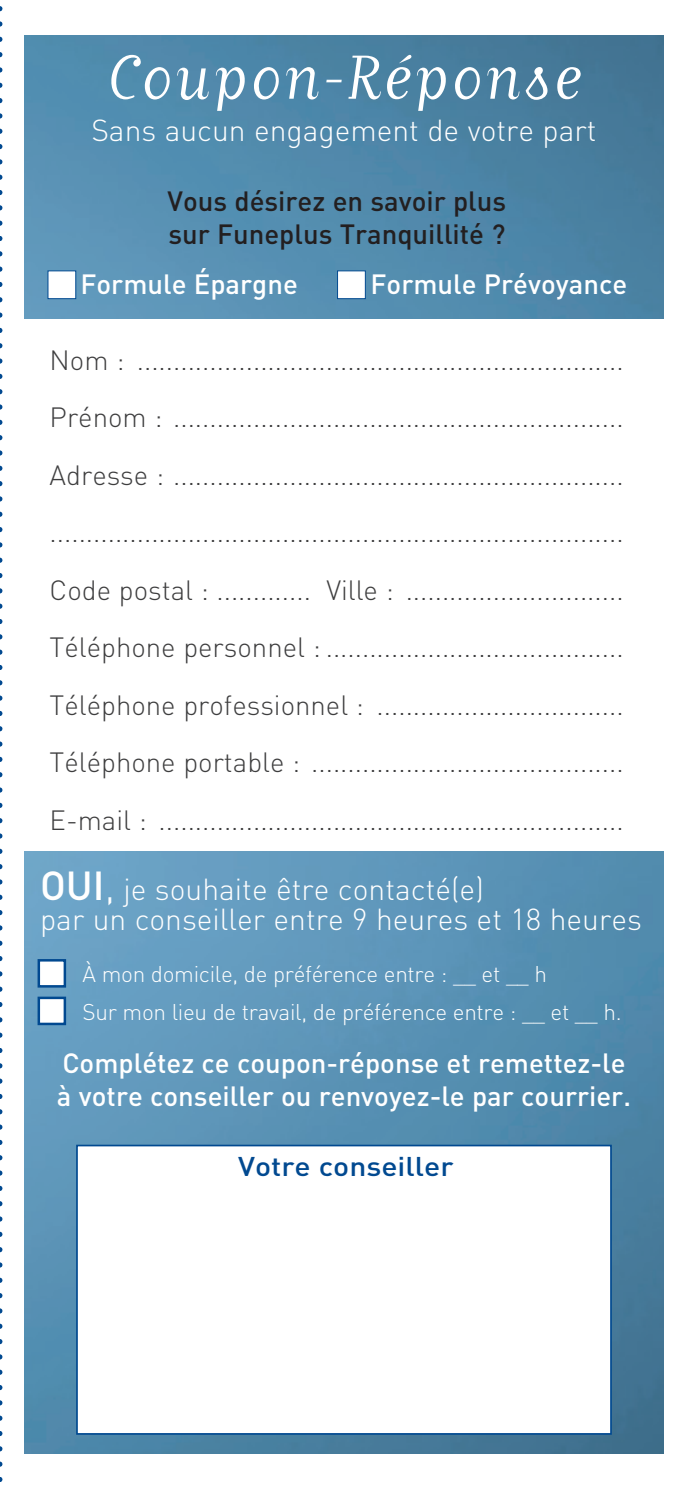
<style>
.page{position:relative;width:688px;height:1489px;background:#fff}
.page>*{position:absolute;margin:0;border:0;box-sizing:border-box;transform-origin:0 0}
.Normal_e{font:87.5px "Matrix Script";letter-spacing:.02em;color:#fff}
.Texte{font:300 30px "DIN";color:#fff}
.Normal_e-2{font:300 30px "DIN";color:#fff}
.Normal_e-3{font:300 27.5px "DIN";color:#3e3e3f}
.Normal_e-4{font:500 27.5px "DIN";color:#fff}
.Normal_e-5{font:500 27.5px "DIN";color:#231f20}
.Texte-2{font:500 27.5px "DIN";color:#fff}
.Normal_e-6{font:500 26.75px "DIN";color:#014990;scale:1.12 1}
.Texte-3{font:300 22.5px "DIN";letter-spacing:-.015em;color:#fff}
.s1{font-style:inherit}
.s2{font-weight:500;font-size:40px}
.s3{font-size:40px}
</style>
<div class="page">
<img style="left:25px;top:35px;width:638px;height:1418px">
<div style="left:7px;top:319px;width:668px;height:531px;background:#fff"></div>
<div style="left:76px;top:1144px;width:535px;height:290px;background:#fff;border:2px solid #014990"></div>
<div style="left:48px;top:270px;width:28px;height:29px;background:#fff;border:1px solid #014990"></div>
<div style="left:38px;top:959px;width:28px;height:28px;background:#fff;border:2px solid #014990"></div>
<div style="left:38px;top:996px;width:28px;height:29px;background:#fff;border:2px solid #014990"></div>
<svg style="left:0;top:6px;width:2px;height:1476px"></svg>
<div style="left:337px;top:270px;width:28px;height:29px;background:#fff;border:1px solid #014990"></div>
<p class="Normal_e" style="left:106px;top:42px;width:477px"><span class="s1">C</span>oupon<span class="s1">-R</span>éponse</p>
<p class="Normal_e-2" style="left:91px;top:112px;width:506px">Sans aucun engagement de votre part</p>
<p class="Normal_e-5" style="left:167px;top:184px;width:340px">Vous désirez en savoir plus</p>
<p class="Normal_e-5" style="left:168px;top:217px;width:338px">sur Funeplus Tranquillité ?</p>
<p class="Texte-2" style="left:80px;top:267px;width:219px">Formule Épargne</p>
<p class="Texte-2" style="left:370px;top:267px;width:258px">Formule Prévoyance</p>
<p class="Normal_e-3" style="left:50px;top:343px;width:575px">Nom : ...................................................................</p>
<p class="Normal_e-3" style="left:50px;top:400px;width:575px">Prénom : ..............................................................</p>
<p class="Normal_e-3" style="left:50px;top:458px;width:575px">Adresse : ..............................................................</p>
<p class="Normal_e-3" style="left:50px;top:515px;width:575px">...............................................................................</p>
<p class="Normal_e-3" style="left:50px;top:573px;width:575px">Code postal : ............. Ville : ..............................</p>
<p class="Normal_e-3" style="left:50px;top:630px;width:575px">Téléphone personnel : .........................................</p>
<p class="Normal_e-3" style="left:50px;top:688px;width:575px">Téléphone professionnel : ..................................</p>
<p class="Normal_e-3" style="left:50px;top:745px;width:575px">Téléphone portable : ...........................................</p>
<p class="Normal_e-3" style="left:50px;top:803px;width:575px">E-mail : ................................................................</p>
<p class="Texte" style="left:40px;top:870px;width:445px"><span class="s2">OUI</span><span class="s3">,</span> je souhaite être contacté(e)</p>
<p class="Texte" style="left:40px;top:900px;width:603px">par un conseiller entre 9 heures et 18 heures</p>
<p class="Texte-3" style="left:83px;top:960px;width:466px">À mon domicile, de préférence entre : __ et __ h</p>
<p class="Texte-3" style="left:83px;top:997px;width:540px">Sur mon lieu de travail, de préférence entre : __ et __ h.</p>
<p class="Normal_e-4" style="left:62px;top:1045px;width:564px">Complétez ce coupon-réponse et remettez-le</p>
<p class="Normal_e-4" style="left:57px;top:1077px;width:575px">à votre conseiller ou renvoyez-le par courrier.</p>
<p class="Normal_e-6" style="left:238px;top:1149px;width:194px">Votre conseiller</p>
</div>
